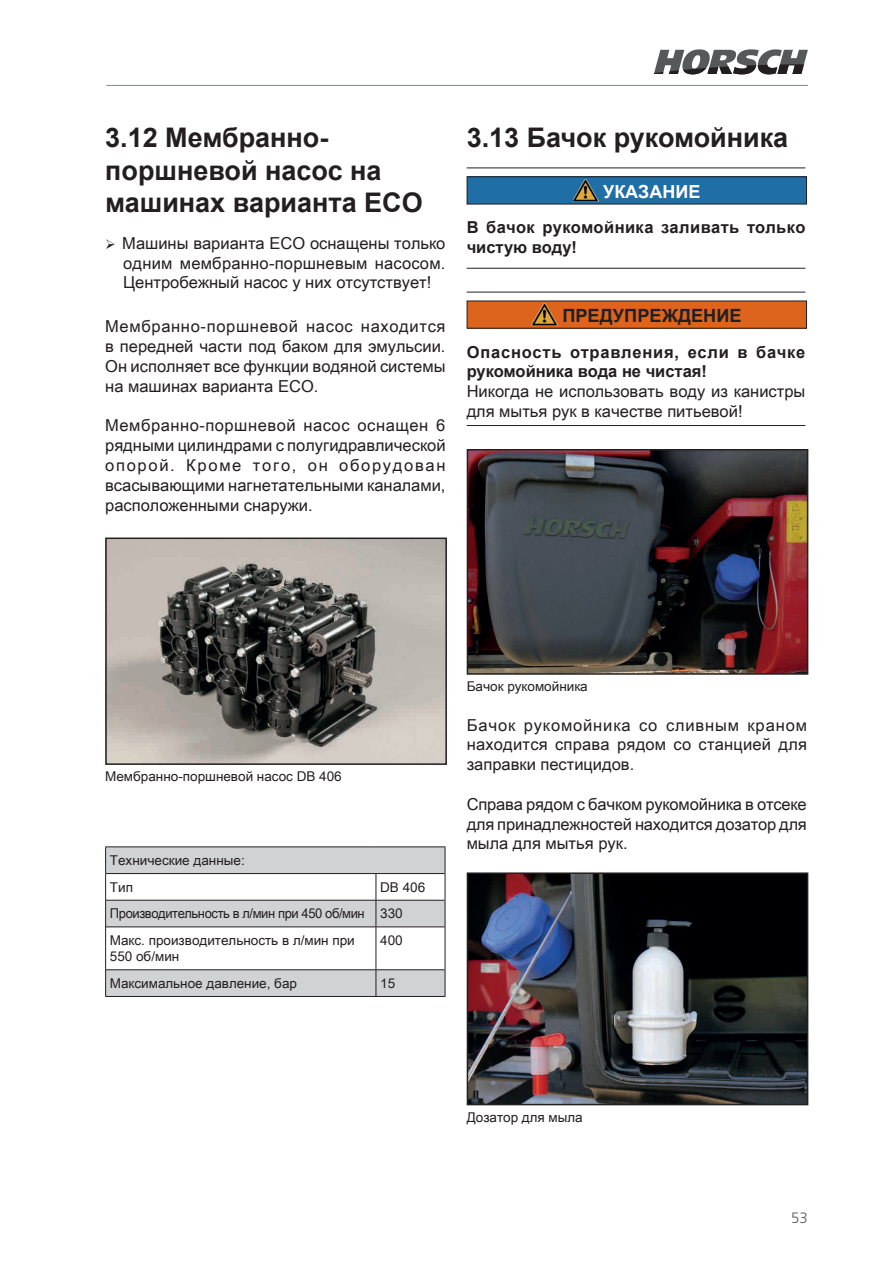
<style>
.page{position:relative;width:893px;height:1263px;background:#fff}
.page>*{position:absolute;margin:0;border:0;box-sizing:border-box;transform-origin:0 0}
.ueberschrift2{font:700 27px/32.4px "Arial";color:#231f20}
.t1{font:700 18.15px "Arial";color:#231f20}
.t2{font:700 18px "Arial";color:#fff}
.text{font:16.5px/19.8px "Arial Unicode MS";color:#231f20;text-align:justify}
.t3{font:700 16.5px/19.8px "Arial";letter-spacing:.02em;color:#231f20}
.t4{font:300 15px "Frutiger LT Pro";color:#57585a}
.bild{font:13.5px/16.2px "Arial Unicode MS";color:#231f20}
.bild-2{font:13.5px "Arial Unicode MS";letter-spacing:-.03em;color:#231f20;scale:.96 1}
.text-2{font:13.5px "Arial Unicode MS";color:#231f20}
.s1{font-family:"Arial";font-weight:700}
</style>
<div class="page">
<hr style="left:467px;top:168px;width:338px;height:1px;background:#231f20">
<hr style="left:467px;top:268px;width:338px;height:1px;background:#231f20">
<div style="left:467px;top:177px;width:339px;height:27px;background:#206ea6"></div>
<img style="left:573px;top:179px;width:26px;height:22px">
<div style="left:467px;top:176px;width:340px;height:28px;border:1px solid #231f20"></div>
<hr style="left:467px;top:292px;width:338px;height:1px;background:#231f20">
<hr style="left:467px;top:425px;width:338px;height:1px;background:#231f20">
<div style="left:467px;top:301px;width:339px;height:27px;background:#dc641c"></div>
<img style="left:532px;top:303px;width:26px;height:23px">
<div style="left:467px;top:301px;width:340px;height:28px;border:1px solid #231f20"></div>
<img style="left:470px;top:452px;width:335px;height:220px">
<div style="left:467px;top:449px;width:341px;height:226px;border:2px solid #231f20"></div>
<img style="left:470px;top:875px;width:335px;height:227px">
<div style="left:467px;top:872px;width:341px;height:233px;border:2px solid #231f20"></div>
<img style="left:108px;top:540px;width:336px;height:222px">
<div style="left:105px;top:537px;width:342px;height:228px;border:2px solid #231f20"></div>
<svg style="left:106px;top:847px;width:339px;height:149px;fill:#d1d2d4"></svg>
<hr style="left:105px;top:846px;width:271px;height:1px;background:#231f20">
<hr style="left:376px;top:846px;width:69px;height:1px;background:#231f20">
<svg style="left:105px;top:847px;width:1px;height:80px"></svg>
<svg style="left:445px;top:847px;width:1px;height:80px"></svg>
<hr style="left:105px;top:927px;width:1px;height:43px;background:#231f20">
<hr style="left:445px;top:927px;width:1px;height:43px;background:#231f20">
<svg style="left:105px;top:970px;width:1px;height:26px"></svg>
<svg style="left:445px;top:970px;width:1px;height:26px"></svg>
<hr style="left:106px;top:873px;width:270px;height:1px;background:#231f20">
<hr style="left:376px;top:873px;width:69px;height:1px;background:#231f20">
<hr style="left:106px;top:900px;width:270px;height:1px;background:#231f20">
<hr style="left:376px;top:900px;width:69px;height:1px;background:#231f20">
<svg style="left:376px;top:874px;width:1px;height:53px"></svg>
<hr style="left:106px;top:927px;width:270px;height:1px;background:#231f20">
<hr style="left:376px;top:927px;width:69px;height:1px;background:#231f20">
<hr style="left:376px;top:927px;width:1px;height:42px;background:#231f20">
<hr style="left:106px;top:969px;width:270px;height:1px;background:#231f20">
<hr style="left:376px;top:969px;width:69px;height:1px;background:#231f20">
<svg style="left:376px;top:970px;width:1px;height:26px"></svg>
<hr style="left:105px;top:996px;width:271px;height:1px;background:#231f20">
<hr style="left:376px;top:996px;width:69px;height:1px;background:#231f20">
<hr style="left:106px;top:85px;width:702px;height:1px;background:#83888a">
<svg style="left:654px;top:49px;width:154px;height:25px"></svg>
<p class="ueberschrift2" style="left:105px;top:122px;width:319px">3.12 Мембранно&shy;поршневой насос на машинах варианта ECO</p>
<p class="text" style="left:122px;top:233px;width:325px">Машины варианта ECO оснащены только одним мембранно-поршневым насосом.<br>Центробежный насос у них отсутствует!</p>
<p class="text" style="left:105px;top:316px;width:342px">Мембранно-поршневой насос находится в передней части под баком для эмульсии.<br>Он исполняет все функции водяной системы на машинах варианта ECO.</p>
<p class="text" style="left:105px;top:415px;width:342px">Мембранно-поршневой насос оснащен 6 рядными цилиндрами с полугидравлической опорой. Кроме того, он оборудован всасывающими нагнетательными каналами, расположенными снаружи.</p>
<p class="ueberschrift2" style="left:467px;top:122px;width:323px">3.13 Бачок рукомойника</p>
<p class="t2" style="left:603px;top:179px;width:99px">УКАЗАНИЕ</p>
<p class="t3" style="left:467px;top:218px;width:340px">В бачок рукомойника заливать только чистую воду!</p>
<p class="t1" style="left:562px;top:303px;width:181px">ПРЕДУПРЕЖДЕНИЕ</p>
<p class="text" style="left:467px;top:342px;width:340px;text-align:left"><span class="s1">Опасность отравления, если в бачке рукомойника вода не чистая!<br></span>Никогда не использовать воду из канистры для мытья рук в качестве питьевой!</p>
<p class="bild" style="left:105px;top:768px;width:238px">Мембранно-поршневой насос DB 406</p>
<p class="bild" style="left:110px;top:852px;width:136px">Технические данные:</p>
<p class="bild" style="left:110px;top:878px;width:25px">Тип</p>
<p class="bild" style="left:380px;top:878px;width:47px">DB 406</p>
<p class="bild-2" style="left:110px;top:904px;width:267px">Производительность в л/мин при 450 об/мин</p>
<p class="text-2" style="left:380px;top:904px;width:24px">330</p>
<p class="bild" style="left:110px;top:932px;width:246px">Макс. производительность в л/мин при<br>550 об/мин</p>
<p class="bild" style="left:380px;top:932px;width:24px">400</p>
<p class="bild" style="left:110px;top:975px;width:189px">Максимальное давление, бар</p>
<p class="bild" style="left:380px;top:975px;width:17px">15</p>
<p class="bild" style="left:467px;top:678px;width:123px">Бачок рукомойника</p>
<p class="text" style="left:467px;top:714px;width:342px">Бачок рукомойника со сливным краном находится справа рядом со станцией для заправки пестицидов.</p>
<p class="text" style="left:467px;top:794px;width:342px">Справа рядом с бачком рукомойника в отсеке для принадлежностей находится дозатор для мыла для мытья рук.</p>
<p class="bild" style="left:467px;top:1108px;width:118px">Дозатор для мыла</p>
<p class="t4" style="left:791px;top:1209px;width:18px">53</p>
</div>
